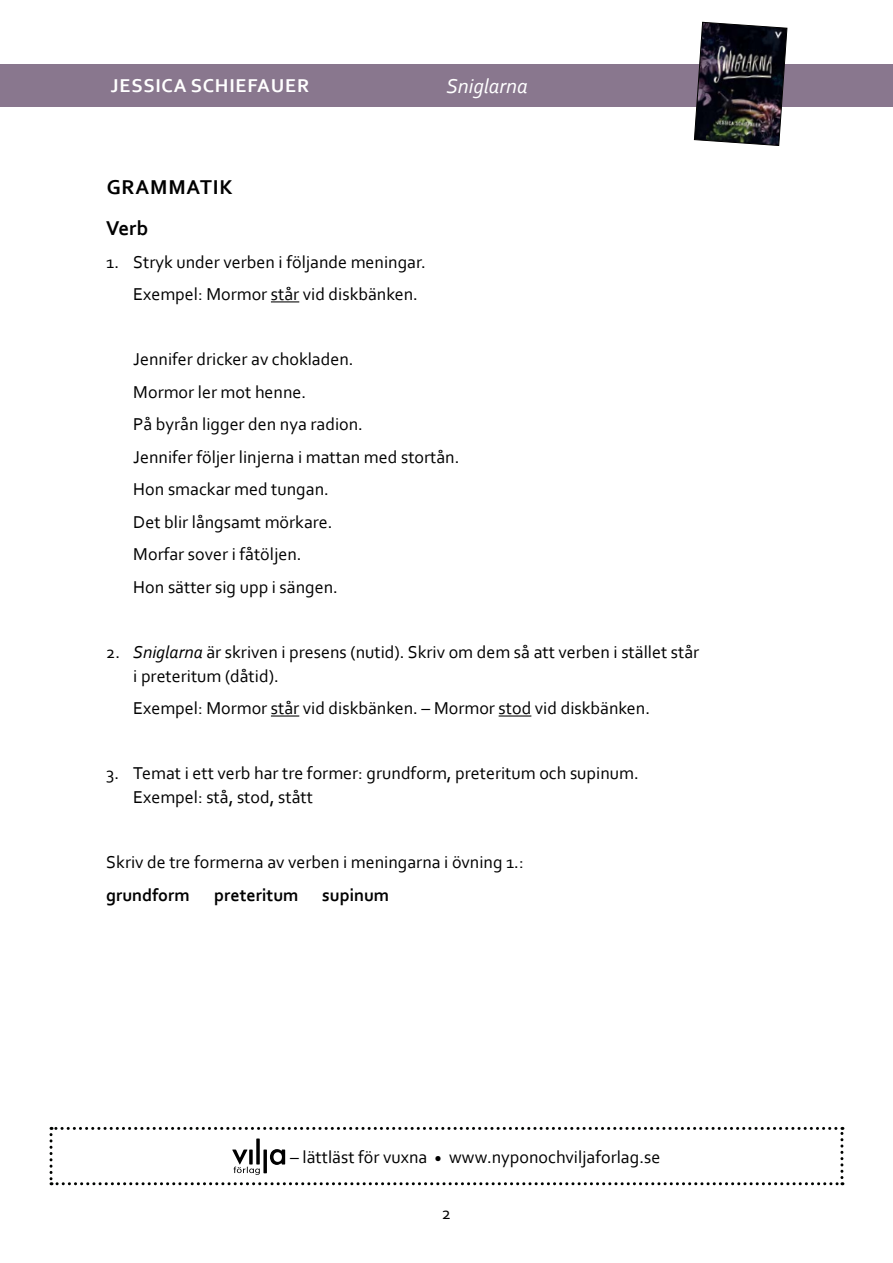
<style>
.page{position:relative;width:893px;height:1263px;background:#fff}
.page>*{position:absolute;margin:0;border:0;box-sizing:border-box;transform-origin:0 0}
.t1{font:700 21px/41px "Corbel";letter-spacing:.04em;color:#000}
.t2{font:italic 21px "Corbel";color:#fff}
.t3{font:700 19.5px "Corbel";letter-spacing:.04em;color:#fff}
.t4{font:18px/32.5px "Corbel";color:#000}
.t5{font:700 18px "Corbel";color:#000}
.s1{font-style:italic}
</style>
<div class="page">
<div style="left:0;top:64px;width:893px;height:42px;background:#89778e"></div>
<img style="left:694px;top:22px;width:93px;height:124px">
<svg style="left:50px;top:1127px;width:793px;height:58px"></svg>
<svg style="left:271px;top:301px;width:28px;height:1px"></svg>
<svg style="left:271px;top:715px;width:28px;height:1px"></svg>
<hr style="left:499px;top:715px;width:32px;height:1px;background:#000">
<p class="t3" style="left:111px;top:74px;width:200px">JESSICA SCHIEFAUER</p>
<p class="t2" style="left:446px;top:73px;width:83px">Sniglarna</p>
<p class="t1" style="left:106px;top:166px;width:128px">GRAMMATIK<br>Verb</p>
<p class="t4" style="left:133px;top:245px;width:294px;text-indent:-27px">1. Stryk under verben i följande meningar.<br>Exempel: Mormor står vid diskbänken.</p>
<p class="t4" style="left:133px;top:343px;width:328px">Jennifer dricker av chokladen.<br>Mormor ler mot henne.<br>På byrån ligger den nya radion.<br>Jennifer följer linjerna i mattan med stortån.<br>Hon smackar med tungan.<br>Det blir långsamt mörkare.<br>Morfar sover i fåtöljen.<br>Hon sätter sig upp i sängen.</p>
<p class="t4" style="left:133px;top:639px;width:567px;line-height:24px;text-indent:-27px">2. <span class="s1">Sniglarna</span> är skriven i presens (nutid). Skriv om dem så att verben i stället står i preteritum (dåtid).</p>
<p class="t4" style="left:133px;top:692px;width:518px">Exempel: Mormor står vid diskbänken. – Mormor stod vid diskbänken.</p>
<p class="t4" style="left:133px;top:761px;width:507px;line-height:24px;text-indent:-27px">3. Temat i ett verb har tre former: grundform, preteritum och supinum.<br>Exempel: stå, stod, stått</p>
<p class="t4" style="left:106px;top:846px;width:419px">Skriv de tre formerna av verben i meningarna i övning 1.:</p>
<p class="t5" style="left:106px;top:884px;width:85px">grundform</p>
<p class="t5" style="left:214px;top:884px;width:86px">preteritum</p>
<p class="t5" style="left:322px;top:884px;width:68px">supinum</p>
<p class="t4" style="left:290px;top:1140px;width:372px">– lättläst för vuxna <sub>•</sub> www.nyponochviljaforlag.se</p>
<p class="t4" style="left:442px;top:1196px;width:11px">2</p>
</div>
